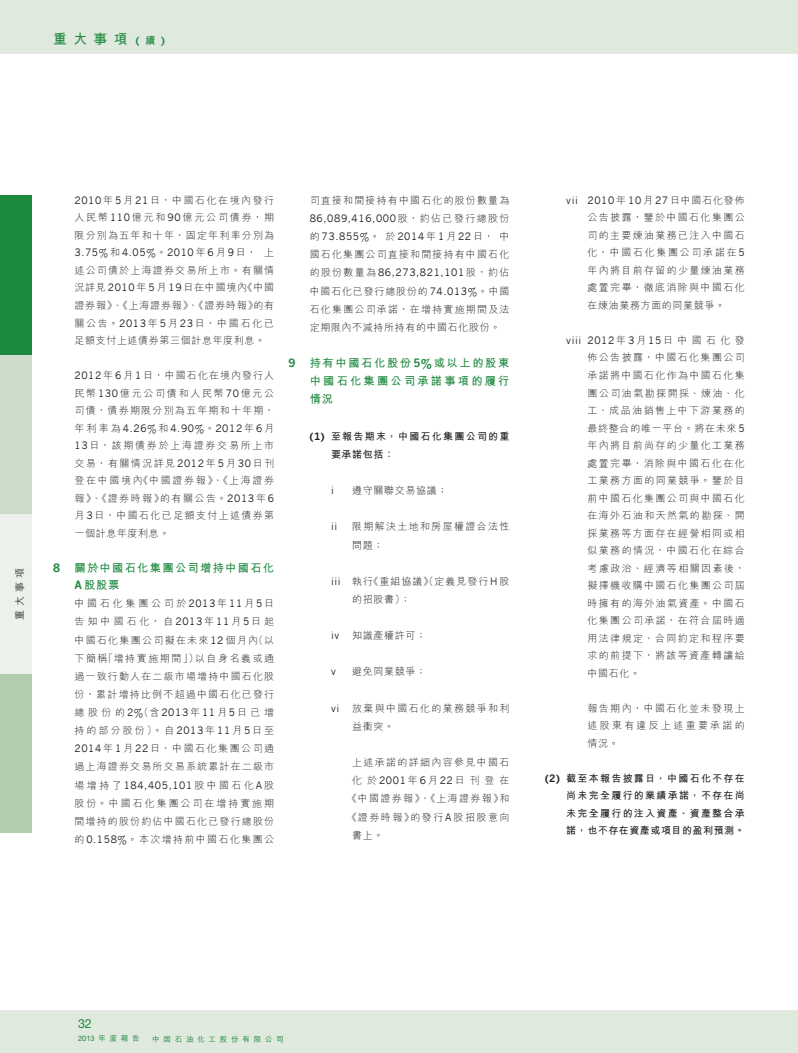
<style>
.page{position:relative;width:798px;height:1053px;background:#fff}
.page>*{position:absolute;margin:0;border:0;box-sizing:border-box;transform-origin:0 0}
.t1{font:700 13.75px "M Hei HK";color:#1d893e}
.t2{font:12.5px "Helvetica Neue LT Std";color:#1d893e}
._3__標題{font:700 11.25px/18.1px "M Hei HK";letter-spacing:.145em;color:#1d893e;text-align:justify}
._3__標題-2{font:700 11.25px/17.5px "M Hei HK";letter-spacing:.115em;color:#1d893e}
._3__標題-3{font:700 11.25px "News Gothic";color:#1d893e}
._1__內文{font:300 10px/17.5px "M Hei HK";letter-spacing:.13em;color:#231f20;text-align:justify}
._4__副標題{font:700 10px/17.5px "M Hei HK";letter-spacing:.125em;color:#231f20}
._1__內文-2{font:300 10px/18.1px "M Hei HK";letter-spacing:.095em;color:#231f20}
._1__內文-3{font:300 10px "M Hei HK";letter-spacing:.15em;color:#231f20}
._1__內文-4{font:300 10px "M Hei HK";letter-spacing:.06em;color:#231f20}
._1__內文-5{font:10px "News Gothic";color:#231f20}
.t3{font:500 10px "M Hei HK";color:#3e3e3f}
.t4{font:500 7.5px "M Hei HK";letter-spacing:.5em;color:#1d893e}
.t5{font:7.5px "Helvetica Neue LT Std";color:#1d893e}
.s1{font-family:"News Gothic";font-size:10px}
.s2{font-size:10px}
.s3{font-family:"News Gothic";font-weight:400}
.s4{font-family:"News Gothic"}
.s5{font-family:"M Hei HK";font-weight:500}
.s6{font-family:"M Hei HKS"}
</style>
<div class="page">
<div style="left:0;top:1010px;width:797px;height:42px;background:#dfe9dd"></div>
<div style="left:0;top:0;width:796px;height:53px;background:#dfe9dd"></div>
<div style="left:0;top:673px;width:32px;height:160px;background:#b2ccaf"></div>
<div style="left:0;top:514px;width:32px;height:159px;background:#ecf2eb"></div>
<div style="left:0;top:354px;width:32px;height:160px;background:#cddcca"></div>
<div style="left:0;top:195px;width:32px;height:159px;background:#1d893e"></div>
<h1 class="t1" style="left:53px;top:29px;width:113px">重大事項 <span class="s1">(</span><span class="s2">續</span><span class="s1">)</span></h1>
<p class="t3" style="left:13px;top:620px;width:54px;rotate:-90deg">重大事項</p>
<p class="_1__內文" style="left:74px;top:191px;width:201px"><span class="s3">2010</span>年<span class="s3">5</span>月<span class="s3">21</span>日，中國石化在境內發行人民幣<span class="s3">110</span>億元和<span class="s3">90</span>億元公司債券，期限分別為五年和十年，固定年利率分別為<span class="s3">3.75%</span> 和 <span class="s3">4.05%</span>。<span class="s3">2010</span> 年 <span class="s3">6</span> 月 <span class="s3">9</span> 日， 上述公司債於上海證券交易所上市。有關情況詳見 <span class="s3">2010</span> 年 <span class="s3">5</span> 月 <span class="s3">19</span> 日在中國境內《中國證券報》、《上海證券報》、《證券時報》的有關公告。<span class="s3">2013</span>年<span class="s3">5</span>月<span class="s3">23</span>日，中國石化已足額支付上述債券第三個計息年度利息。</p>
<p class="_1__內文" style="left:74px;top:366px;width:201px"><span class="s3">2012</span>年<span class="s3">6</span>月<span class="s3">1</span>日，中國石化在境內發行人民幣<span class="s3">130</span>億元公司債和人民幣<span class="s3">70</span>億元公司債，債券期限分別為五年期和十年期，年利率為 <span class="s3">4.26%</span> 和 <span class="s3">4.90%</span>。<span class="s3">2012</span> 年 <span class="s3">6</span> 月<span class="s3">13</span>日，該期債券於上海證券交易所上市交易，有關情況詳見<span class="s3">2012</span>年<span class="s3">5</span>月<span class="s3">30</span>日刊登在中國境內《中國證券報》、《上海證券報》、《證券時報》的有關公告。<span class="s3">2013</span>年<span class="s3">6</span>月<span class="s3">3</span>日，中國石化已足額支付上述債券第一個計息年度利息。</p>
<p class="_3__標題-3" style="left:53px;top:560px;width:9px">8</p>
<p class="_3__標題-2" style="left:74px;top:557px;width:201px">關於中國石化集團公司增持中國石化<br><span class="s4">A</span> 股股票</p>
<p class="_1__內文" style="left:74px;top:594px;width:201px;line-height:18.1px">中國石化集團公司於<span class="s3">2013</span>年<span class="s3">11</span>月<span class="s3">5</span>日告知中國石化，自<span class="s3">2013</span>年<span class="s3">11</span>月<span class="s3">5</span>日起中國石化集團公司擬在未來<span class="s3">12</span>個月內（以下簡稱「增持實施期間」）以自身名義或通過一致行動人在二級市場增持中國石化股份，累計增持比例不超過中國石化已發行總股份的<span class="s3">2%</span>（含<span class="s3">2013</span>年<span class="s3">11</span>月<span class="s3">5</span>日已增持的部分股份）。自<span class="s3">2013</span>年<span class="s3">11</span>月<span class="s3">5</span>日至<span class="s3">2014</span>年<span class="s3">1</span>月<span class="s3">22</span>日，中國石化集團公司通過上海證券交易所交易系統累計在二級市場增持了<span class="s3">184,405,101</span>股中國石化<span class="s3">A</span>股股份。中國石化集團公司在增持實施期間增持的股份約佔中國石化已發行總股份的<span class="s3">0.158%</span>。本次增持前中國石化集團公</p>
<p class="_1__內文" style="left:309px;top:191px;width:201px;line-height:18.1px">司直接和間接持有中國石化的股份數量為<span class="s3">86,089,416,000</span> 股，約佔已發行總股份的 <span class="s3">73.855%</span>。於 <span class="s3">2014</span> 年 <span class="s3">1</span> 月 <span class="s3">22</span> 日，中國石化集團公司直接和間接持有中國石化的股份數量為 <span class="s3">86,273,821,101</span> 股，約佔中國石化已發行總股份的<span class="s3">74.013%</span>。中國石化集團公司承諾，在增持實施期間及法定期限內不減持所持有的中國石化股份。</p>
<p class="_3__標題-3" style="left:288px;top:356px;width:9px">9</p>
<p class="_3__標題" style="left:309px;top:353px;width:201px">持有中國石化股份<span class="s4">5%</span>或以上的股東中國石化集團公司承諾事項的履行情況</p>
<p class="_4__副標題" style="left:331px;top:426px;width:180px;line-height:18.1px;text-indent:-21px"><span class="s4">(1)</span> 至報告期末，中國石化集團公司的重要承諾包括：</p>
<p class="_1__內文-5" style="left:331px;top:484px;width:4px">i</p>
<p class="_1__內文-4" style="left:352px;top:485px;width:96px">遵守關聯交易協議；</p>
<p class="_1__內文-5" style="left:331px;top:521px;width:8px">ii</p>
<p class="_1__內文" style="left:352px;top:517px;width:159px;line-height:18.1px">限期解決土地和房屋權證合法性問題；</p>
<p class="_1__內文-2" style="left:352px;top:572px;width:159px;text-indent:-21px"><span class="s3">iii</span> 執行《重組協議》（定義見發行<span class="s3">H</span>股的招股書）；</p>
<p class="_1__內文-5" style="left:331px;top:629px;width:10px">iv</p>
<p class="_1__內文" style="left:352px;top:626px;width:75px">知識產權許可；</p>
<p class="_1__內文-5" style="left:331px;top:666px;width:6px">v</p>
<p class="_1__內文" style="left:352px;top:662px;width:75px">避免同業競爭；</p>
<p class="_1__內文-5" style="left:331px;top:702px;width:10px">vi</p>
<p class="_1__內文" style="left:352px;top:698px;width:159px;line-height:18.1px">放棄與中國石化的業務競爭和利益衝突。</p>
<p class="_1__內文" style="left:352px;top:753px;width:159px">上述承諾的詳細內容參見中國石</p>
<p class="_1__內文" style="left:352px;top:771px;width:159px">化於<span class="s3">2001</span>年<span class="s3">6</span>月<span class="s3">22</span>日刊登在</p>
<p class="_1__內文" style="left:347px;top:789px;width:164px">《中國證券報》、《上海證券報》和</p>
<p class="_1__內文-3" style="left:347px;top:811px;width:164px">《證券時報》的發行<span class="s3">A</span>股招股意向</p>
<p class="_1__內文" style="left:352px;top:826px;width:33px">書上。</p>
<p class="_1__內文" style="left:587px;top:191px;width:159px;text-indent:-21px"><span class="s3">vii 2010</span> 年 <span class="s3">10</span> 月 <span class="s3">27</span> 日中國石化發佈公告披露，鑒於中國石化集團公司的主要煉油業務已注入中國石化，中國石化集團公司承諾在<span class="s3">5</span>年內將目前存留的少量煉油業務處置完畢，徹底消除與中國石化在煉油業務方面的同業競爭。</p>
<p class="_1__內文" style="left:587px;top:331px;width:159px;text-indent:-21px"><span class="s3">viii 2012</span>年<span class="s3">3</span>月<span class="s3">15</span>日中國石化發佈公告披露，中國石化集團公司承諾將中國石化作為中國石化集團公司油氣勘探開採、煉油、化工、成品油銷售上中下游業務的最終整合的唯一平台。將在未來 <span class="s3">5</span>年內將目前尚存的少量化工業務處置完畢，消除與中國石化在化工業務方面的同業競爭。鑒於目前中國石化集團公司與中國石化在海外石油和天然氣的勘探、開採業務等方面存在經營相同或相似業務的情況，中國石化在綜合考慮政治、經濟等相關因素後，擬擇機收購中國石化集團公司屆時擁有的海外油氣資產。中國石化集團公司承諾，在符合屆時適用法律規定、合同約定和程序要求的前提下，將該等資產轉讓給中國石化。</p>
<p class="_1__內文" style="left:587px;top:699px;width:159px">報告期內，中國石化並未發現上述股東有違反上述重要承諾的情況。</p>
<p class="_4__副標題" style="left:566px;top:768px;width:180px;text-align:justify;text-indent:-21px"><span class="s4">(2)</span> 截至本報告披露日，中國石化不存在尚未完全履行的業績承諾，不存在尚未完全履行的注入資產、資產整合承諾，也不存在資產或項目的盈利預測。</p>
<p class="t2" style="left:78px;top:1015px;width:15px">32</p>
<p class="t5" style="left:78px;top:1033px;width:63px">2013<span class="s5">年度報告</span></p>
<p class="t4" style="left:152px;top:1033px;width:133px">中<span class="s6">國</span>石油化工股份有限公司</p>
</div>
